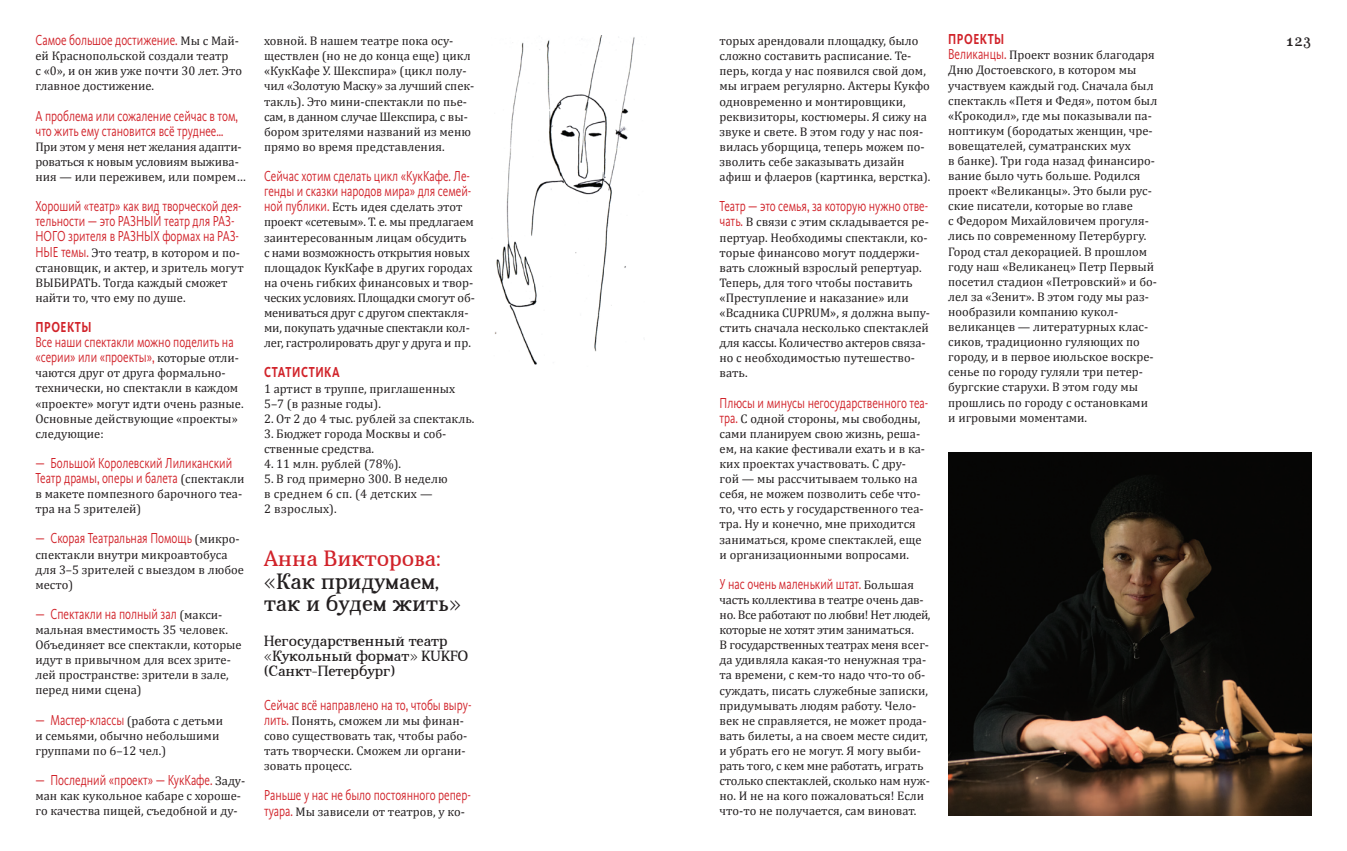
<style>
.page{position:relative;width:1347px;height:851px;background:#fff}
.page>*{position:absolute;margin:0;border:0;box-sizing:border-box;transform-origin:0 0}
.t1{font:22.5px/22.5px "Aver";color:#231f20}
.t2{font:22.5px "Aver";color:#d1232a}
.t3{font:15px/15.1px "Kievit Pro";color:#d1232a;scale:.75 1}
.t4{font:15px/15.1px "Aver";color:#231f20}
.t5{font:700 15px "Kievit Pro";letter-spacing:.05em;color:#d1232a;scale:.75 1}
.t6{font:12.5px/15.1px "Cambria";color:#231f20}
.t7{font:12.5px/15.1px "Cambria";letter-spacing:-.02em;color:#231f20}
.s1{font-family:"Kievit Pro";font-size:15px;color:#d1232a}
.s2{font-family:"Cambria";font-size:12.5px;color:#231f20}
</style>
<div class="page">
<img style="left:948px;top:452px;width:363px;height:363px">
<img style="left:494px;top:35px;width:141px;height:330px">
<p class="t5" style="left:948px;top:30px;width:76px">ПРОЕКТЫ</p>
<p class="t6" style="left:948px;top:47px;width:211px"><span class="s1">Великанцы.</span> Проект возник благодаря<br>Дню Достоевского, в котором мы участвуем каждый год. Сначала был спектакль «Петя и Федя», потом был «Крокодил», где мы показывали па&shy;ноптикум (бородатых женщин, чре&shy;вовещателей, суматранских мух<br>в банке). Три года назад финансиро&shy;вание было чуть больше. Родился проект «Великанцы». Это были рус&shy;ские писатели, которые во главе<br>с Федором Михайловичем прогуля&shy;лись по современному Петербургу.<br>Город стал декорацией. В прошлом году наш «Великанец» Петр Первый посетил стадион «Петровский» и бо&shy;лел за «Зенит». В этом году мы раз&shy;нообразили компанию кукол&shy;великанцев — литературных клас&shy;сиков, традиционно гуляющих по городу, и в первое июльское воскре&shy;сенье по городу гуляли три петер&shy;бургские старухи. В этом году мы прошлись по городу с остановками и игровыми моментами.</p>
<p class="t3" style="left:35px;top:32px;width:273px">Самое большое достижение. <span class="s2">Мы с Май-</span></p>
<p class="t4" style="left:1285px;top:34px;width:27px">123</p>
<p class="t6" style="left:35px;top:48px;width:208px">ей Краснопольской создали театр<br>с «0», и он жив уже почти 30 лет. Это главное достижение.</p>
<p class="t3" style="left:35px;top:108px;width:272px">А проблема или сожаление сейчас в том, что жить ему становится всё труднее…</p>
<p class="t7" style="left:35px;top:139px;width:212px">При этом у меня нет желания адапти&shy;роваться к новым условиям выжива&shy;ния — или переживем, или помрем…</p>
<p class="t3" style="left:35px;top:198px;width:276px">Хороший «театр» как вид творческой дея&shy;тельности — это РАЗНЫЙ</p>
<p class="t6" style="left:719px;top:33px;width:212px">торых арендовали площадку, было сложно составить расписание. Те&shy;перь, когда у нас появился свой дом, мы играем регулярно. Актеры Кукфо одновременно и монтировщики, реквизиторы, костюмеры. Я сижу на звуке и свете. В этом году у нас поя&shy;вилась уборщица, теперь можем по&shy;зволить себе заказывать дизайн афиш и флаеров (картинка, верстка).</p>
<p class="t3" style="left:719px;top:198px;width:280px">Театр — это семья, за которую нужно отве-</p>
<p class="t6" style="left:719px;top:214px;width:212px"><span class="s1">чать.</span> В связи с этим складывается ре&shy;пертуар. Необходимы спектакли, ко&shy;торые финансово могут поддержи&shy;вать сложный взрослый репертуар.<br>Теперь, для того чтобы поставить «Преступление и наказание» или «Всадника CUPRUM», я должна выпу&shy;стить сначала несколько спектаклей для кассы. Количество актеров связа&shy;но с необходимостью путешество&shy;вать.</p>
<p class="t3" style="left:719px;top:395px;width:280px">Плюсы и минусы негосударственного теа-</p>
<p class="t6" style="left:719px;top:411px;width:207px"><span class="s1">тра.</span> С одной стороны, мы свободны, сами планируем свою жизнь, реша&shy;ем, на какие фестивали ехать и в ка&shy;ких проектах участвовать. С дру&shy;гой — мы рассчитываем только на себя, не можем позволить себе что&shy;то, что есть у государственного теа&shy;тра. Ну и конечно, мне приходится заниматься, кроме спектаклей, еще и организационными вопросами.</p>
<p class="t3" style="left:719px;top:576px;width:261px">У нас очень маленький штат. <span class="s2">Большая</span></p>
<p class="t6" style="left:719px;top:592px;width:212px">часть коллектива в театре очень дав&shy;но. Все работают по любви! Нет людей, которые не хотят этим заниматься.<br>В государственных театрах меня всег&shy;да удивляла какая-то ненужная тра&shy;та времени, с кем-то надо что-то об&shy;суждать, писать служебные записки, придумывать людям работу. Чело&shy;век не справляется, не может прода&shy;вать билеты, а на своем месте сидит, и убрать его не могут. Я могу выби&shy;рать того, с кем мне работать, играть столько спектаклей, сколько нам нуж&shy;но. И не на кого пожаловаться! Если что-то не получается, сам виноват.</p>
<p class="t6" style="left:264px;top:33px;width:212px">ховной. В нашем театре пока осу&shy;ществлен (но не до конца еще) цикл «КукКафе У. Шекспира» (цикл полу&shy;чил «Золотую Маску» за лучший спек&shy;такль). Это мини-спектакли по пье&shy;сам, в данном случае Шекспира, с вы&shy;бором зрителями названий из меню прямо во время представления.</p>
<p class="t3" style="left:264px;top:168px;width:278px">Сейчас хотим сделать цикл «КукКафе. Ле&shy;генды и сказки народов мира» для семей-</p>
<p class="t7" style="left:264px;top:199px;width:212px"><span class="s1">ной публики.</span> Есть идея сделать этот проект «сетевым». Т. е. мы предлагаем заинтересованным лицам обсудить с нами возможность открытия новых площадок КукКафе в других городах на очень гибких финансовых и твор&shy;ческих условиях. Площадки смогут об&shy;мениваться друг с другом спектакля&shy;ми, покупать удачные спектакли кол&shy;лег, гастролировать друг у друга и пр.</p>
<p class="t5" style="left:264px;top:363px;width:102px">СТАТИСТИКА</p>
<p class="t6" style="left:264px;top:380px;width:192px">1 артист в труппе, приглашенных<br>5–7 (в разные годы).</p>
<p class="t6" style="left:264px;top:411px;width:212px">2. От 2 до 4 тыс. рублей за спектакль.</p>
<p class="t6" style="left:264px;top:426px;width:184px">3. Бюджет города Москвы и соб&shy;ственные средства.</p>
<p class="t6" style="left:264px;top:456px;width:139px">4. 11 млн. рублей (78%).</p>
<p class="t6" style="left:264px;top:471px;width:185px">5. В год примерно 300. В неделю в среднем 6 сп. (4 детских —<br>2 взрослых).</p>
<h1 class="t2" style="left:264px;top:546px;width:178px">Анна Викторова:</h1>
<h1 class="t1" style="left:264px;top:570px;width:198px">«Как придумаем, так и будем жить»</h1>
<p class="t4" style="left:264px;top:633px;width:206px">Негосударственный театр «Кукольный формат» KUKFO (Санкт-Петербург)</p>
<p class="t3" style="left:264px;top:697px;width:278px">Сейчас всё направлено на то, чтобы выру-</p>
<p class="t6" style="left:264px;top:713px;width:205px"><span class="s1">лить.</span> Понять, сможем ли мы финан&shy;сово существовать так, чтобы рабо&shy;тать творчески. Сможем ли органи&shy;зовать процесс.</p>
<p class="t3" style="left:264px;top:787px;width:277px">Раньше у нас не было постоянного репер-</p>
<p class="t6" style="left:264px;top:803px;width:202px"><span class="s1">туара.</span> Мы зависели от театров, у ко-</p>
<p class="t3" style="left:35px;top:213px;width:273px;text-align:right">театр для РАЗ-<br>НО ГО зрителя в РАЗНЫ Х формах на РАЗ-</p>
<p class="t6" style="left:35px;top:244px;width:210px"><span class="s1">НЫ Е темы.</span> Это театр, в котором и по&shy;становщик, и актер, и зритель могут<br>ВЫБИРАТЬ. Тогда каждый сможет найти то, что ему по душе.</p>
<p class="t5" style="left:35px;top:318px;width:76px">ПРОЕКТЫ</p>
<p class="t3" style="left:35px;top:334px;width:273px">Все наши спектакли можно поделить на «серии» или «проекты», <span class="s2">которые отли-</span></p>
<p class="t6" style="left:35px;top:365px;width:210px">чаются друг от друга формально&shy;технически, но спектакли в каждом «проекте» могут идти очень разные.<br>Основные действующие «проекты» следующие:</p>
<p class="t3" style="left:35px;top:455px;width:280px">— Большой Королевский Лиликанский<br>Театр драмы, оперы и балета <span class="s2">(спектакли</span></p>
<p class="t6" style="left:35px;top:486px;width:208px">в макете помпезного барочного теа&shy;тра на 5 зрителей)</p>
<p class="t3" style="left:35px;top:530px;width:274px">— Скорая Театральная Помощь <span class="s2">(микро-</span></p>
<p class="t6" style="left:35px;top:546px;width:210px">спектакли внутри микроавтобуса для 3–5 зрителей с выездом в любое место)</p>
<p class="t3" style="left:35px;top:606px;width:251px">— Спектакли на полный зал <span class="s2">(макси-</span></p>
<p class="t6" style="left:35px;top:622px;width:208px">мальная вместимость 35 человек.<br>Объединяет все спектакли, которые идут в привычном для всех зрите&shy;лей пространстве: зрители в зале, перед ними сцена)</p>
<p class="t3" style="left:35px;top:711px;width:252px">— Мастер-классы <span class="s2">(работа с детьми</span></p>
<p class="t6" style="left:35px;top:727px;width:185px">и семьями, обычно небольшими группами по 6–12 чел.)</p>
<p class="t3" style="left:35px;top:772px;width:281px">— Последний «проект» — КукКафе. <span class="s2">Заду-</span></p>
<p class="t6" style="left:35px;top:788px;width:207px">ман как кукольное кабаре с хороше&shy;го качества пищей, съедобной и ду-</p>
</div>
